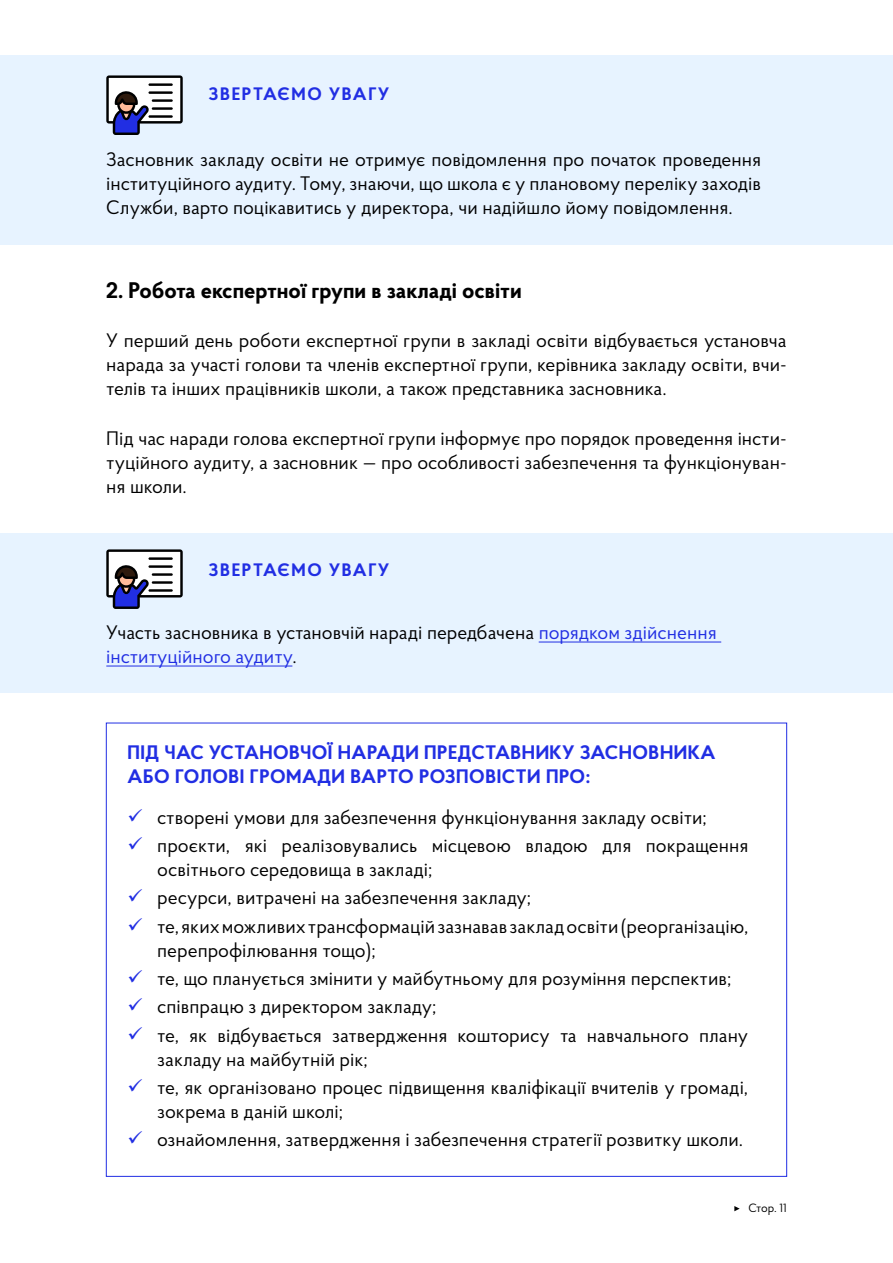
<style>
.page{position:relative;width:893px;height:1263px;background:#fff}
.page>*{position:absolute;margin:0;border:0;box-sizing:border-box;transform-origin:0 0}
.t1{font:700 22.5px "Proba Pro";color:#000}
.t2{font:19.5px/28.2px "Proba Pro";color:#000}
.t3{font:700 19.5px/24px "Proba Pro";letter-spacing:.025em;color:#212ee3}
.t4{font:700 18px "Proba Pro";letter-spacing:.09em;color:#212ee3}
.t5{font:12px "Proba Pro";letter-spacing:-.015em;color:#000101}
.s1{color:#212ee3}
</style>
<div class="page">
<svg style="left:734px;top:1206px;width:6px;height:5px"></svg>
<div style="left:0;top:55px;width:893px;height:75px;background:#e7f3ff"></div>
<div style="left:0;top:126px;width:893px;height:119px;background:#e7f3ff"></div>
<div style="left:0;top:533px;width:893px;height:73px;background:#e7f3ff"></div>
<div style="left:0;top:598px;width:893px;height:95px;background:#e7f3ff"></div>
<hr style="left:539px;top:641px;width:182px;height:1px;background:#212ee3">
<hr style="left:106px;top:665px;width:186px;height:1px;background:#212ee3">
<svg style="left:106px;top:75px;width:77px;height:60px;background:#a5a7b8"></svg>
<hr style="left:152px;top:107px;width:21px;height:3px;background:#000">
<hr style="left:152px;top:99px;width:21px;height:3px;background:#000">
<hr style="left:148px;top:115px;width:25px;height:3px;background:#000">
<hr style="left:148px;top:83px;width:25px;height:3px;background:#000">
<hr style="left:148px;top:91px;width:25px;height:3px;background:#000">
<svg style="left:106px;top:549px;width:77px;height:60px;background:#a5a7b8"></svg>
<hr style="left:152px;top:581px;width:21px;height:3px;background:#000">
<hr style="left:152px;top:573px;width:21px;height:3px;background:#000">
<hr style="left:148px;top:589px;width:25px;height:3px;background:#000">
<hr style="left:148px;top:557px;width:25px;height:3px;background:#000">
<hr style="left:148px;top:565px;width:25px;height:3px;background:#000">
<p class="t4" style="left:208px;top:81px;width:182px">ЗВЕРТАЄМО УВАГУ</p>
<p class="t2" style="left:106px;top:147px;width:656px;line-height:24px;text-align:justify">Засновник закладу освіти не отримує повідомлення про початок проведення інституційного аудиту. Тому, знаючи, що школа є у плановому переліку заходів Служби, варто поцікавитись у директора, чи надійшло йому повідомлення.</p>
<p class="t1" style="left:106px;top:274px;width:417px">2. Робота експертної групи в закладі освіти</p>
<p class="t2" style="left:106px;top:328px;width:682px;line-height:24px;text-align:justify">У перший день роботи експертної групи в закладі освіти відбувається установча нарада за участі голови та членів експертної групи, керівника закладу освіти, вчи&shy;телів та інших працівників школи, а також представника засновника.</p>
<p class="t2" style="left:106px;top:425px;width:682px;line-height:24px;text-align:justify">Під час наради голова експертної групи інформує про порядок проведення інсти&shy;туційного аудиту, а засновник — про особливості забезпечення та функціонуван&shy;ня школи.</p>
<p class="t4" style="left:208px;top:558px;width:182px">ЗВЕРТАЄМО УВАГУ</p>
<p class="t2" style="left:106px;top:619px;width:612px;line-height:24px">Участь засновника в установчій нараді передбачена <span class="s1">порядком здійснення інституційного аудиту</span>.</p>
<p class="t3" style="left:128px;top:739px;width:589px">ПІД ЧАС УСТАНОВЧОЇ НАРАДИ ПРЕДСТАВНИКУ ЗАСНОВНИКА<br>АБО ГОЛОВІ ГРОМАДИ ВАРТО РОЗПОВІСТИ ПРО:</p>
<p class="t2" style="left:157px;top:802px;width:593px">створені умови для забезпечення функціонування закладу освіти; проєкти, які реалізовувались місцевою владою для покращення</p>
<p class="t2" style="left:157px;top:855px;width:593px">освітнього середовища в закладі;<br>ресурси, витрачені на забезпечення закладу;<br>те, яких можливих трансформацій зазнавав заклад освіти (реорганізацію,</p>
<p class="t2" style="left:157px;top:935px;width:593px">перепрофілювання тощо);<br>те, що планується змінити у майбутньому для розуміння перспектив; співпрацю з директором закладу;<br>те, як відбувається затвердження кошторису та навчального плану</p>
<p class="t2" style="left:157px;top:1044px;width:593px">закладу на майбутній рік;<br>те, як організовано процес підвищення кваліфікації вчителів у громаді,</p>
<p class="t2" style="left:157px;top:1096px;width:587px">зокрема в даній школі;<br>ознайомлення, затвердження і забезпечення стратегії розвитку школи.</p>
<p class="t5" style="left:749px;top:1200px;width:40px">Стор. 11</p>
</div>
